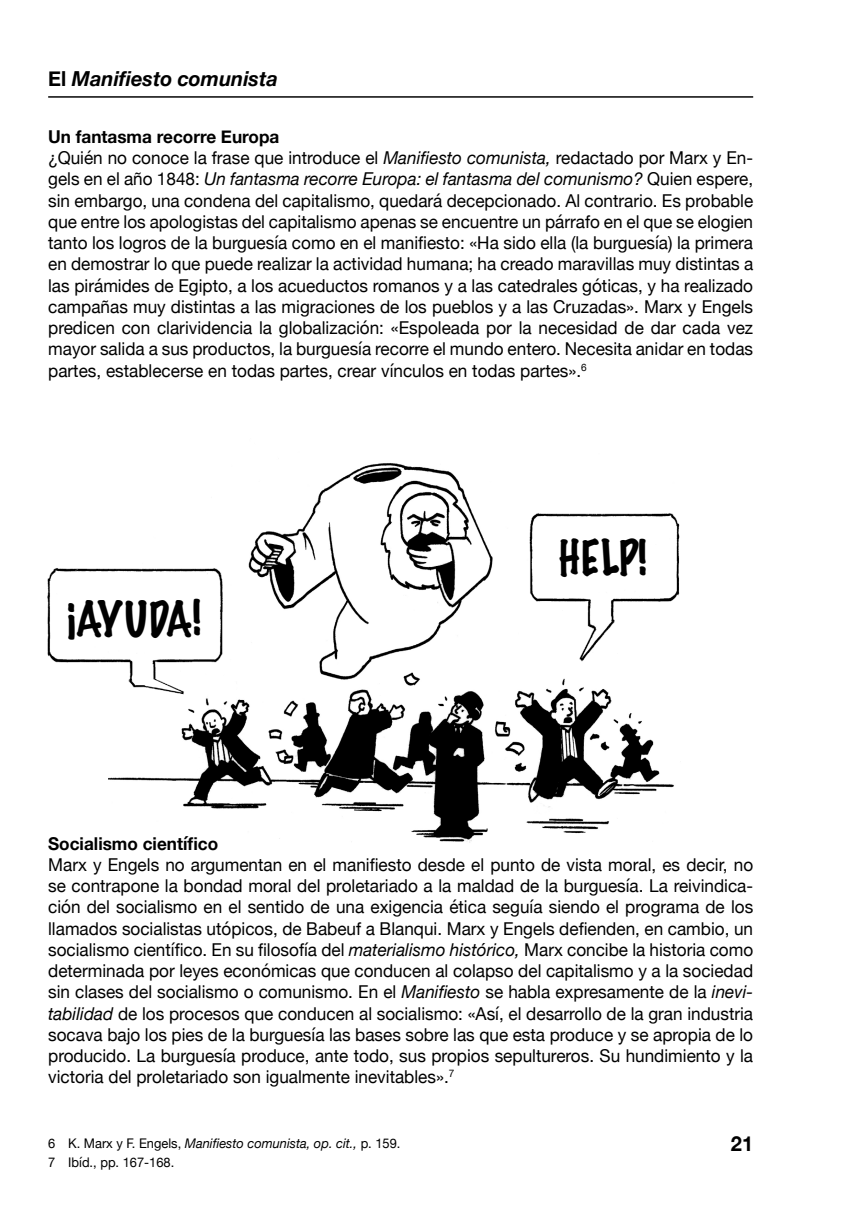
<style>
.page{position:relative;width:850px;height:1215px;background:#fff}
.page>*{position:absolute;margin:0;border:0;box-sizing:border-box;transform-origin:0 0}
.t1{font:100 44.2px "Marker Felt";letter-spacing:.02em;color:#000}
.t2{font:italic 700 20.6px "Helvetica Neue";color:#000}
.t3{font:700 20.6px "Helvetica Neue";color:#000}
.t4{font:17.8px/21.2px "Helvetica Neue";color:#000;text-align:justify}
.t5{font:700 17.8px "Helvetica Neue";color:#000}
.nota{font:italic 13.2px "Helvetica Neue";color:#000}
.nota-2{font:13.2px "Helvetica Neue";color:#000}
.s1{font-style:normal}
.s2{font-style:italic}
</style>
<div class="page">
<hr style="left:48px;top:96px;width:705px;height:2px;background:#000">
<img style="left:108px;top:463px;width:566px;height:380px">
<img style="left:523px;top:501px;width:157px;height:172px">
<img style="left:47px;top:563px;width:187px;height:135px">
<p class="t2" style="left:48px;top:62px;width:231px"><span class="s1">El</span> Manifiesto comunista</p>
<p class="t5" style="left:48px;top:122px;width:233px">Un fantasma recorre Europa</p>
<p class="t4" style="left:48px;top:148px;width:706px">¿Quién no conoce la frase que introduce el <span class="s2">Manifiesto comunista,</span> redactado por Marx y En&shy;gels en el año 1848: <span class="s2">Un fantasma recorre Europa: el fantasma del comunismo?</span> Quien espere, sin embargo, una condena del capitalismo, quedará decepcionado. Al contrario. Es probable que entre los apologistas del capitalismo apenas se encuentre un párrafo en el que se elogien tanto los logros de la burguesía como en el manifiesto: «Ha sido ella (la burguesía) la primera en demostrar lo que puede realizar la actividad humana; ha creado maravillas muy distintas a las pirámides de Egipto, a los acueductos romanos y a las catedrales góticas, y ha realizado campañas muy distintas a las migraciones de los pueblos y a las Cruzadas». Marx y Engels predicen con clarividencia la globalización: «Espoleada por la necesidad de dar cada vez mayor salida a sus productos, la burguesía recorre el mundo entero. Necesita anidar en todas partes, establecerse en todas partes, crear vínculos en todas partes».<sup>6</sup><sup>1</sup></p>
<p class="t1" style="left:67px;top:584px;width:135px">¡AYUDA!</p>
<p class="t1" style="left:558px;top:523px;width:90px">HELP!</p>
<p class="t5" style="left:48px;top:829px;width:172px">Socialismo científico</p>
<p class="t4" style="left:48px;top:855px;width:706px">Marx y Engels no argumentan en el manifiesto desde el punto de vista moral, es decir, no se contrapone la bondad moral del proletariado a la maldad de la burguesía. La reivindica&shy;ción del socialismo en el sentido de una exigencia ética seguía siendo el programa de los llamados socialistas utópicos, de Babeuf a Blanqui. Marx y Engels defienden, en cambio, un socialismo científico. En su filosofía del <span class="s2">materialismo histórico,</span> Marx concibe la historia como determinada por leyes económicas que conducen al colapso del capitalismo y a la sociedad sin clases del socialismo o comunismo. En el <span class="s2">Manifiesto</span> se habla expresamente de la <span class="s2">inevi&shy;tabilidad</span> de los procesos que conducen al socialismo: «Así, el desarrollo de la gran industria socava bajo los pies de la burguesía las bases sobre las que esta produce y se apropia de lo producido. La burguesía produce, ante todo, sus propios sepultureros. Su hundimiento y la victoria del proletariado son igualmente inevitables».<sup>7</sup><sup>1</sup></p>
<p class="nota" style="left:48px;top:1134px;width:354px"><span class="s1">6 K. Marx y F. Engels,</span> Manifiesto comunista, op. cit., <span class="s1">p. 159.</span></p>
<p class="nota-2" style="left:48px;top:1153px;width:128px">7 Ibíd., pp. 167-168.</p>
<p class="t3" style="left:731px;top:1127px;width:24px">21</p>
</div>
